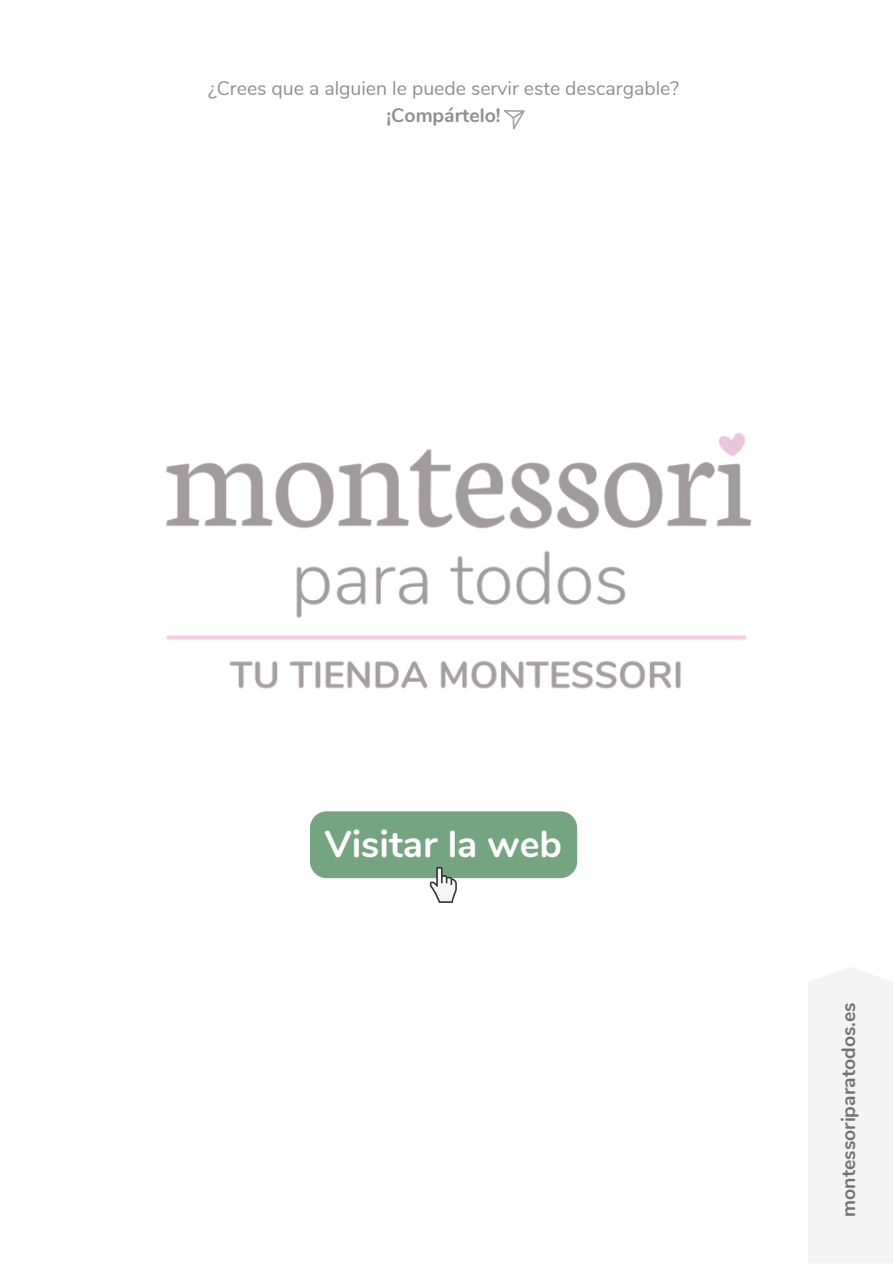
<style>
.page{position:relative;width:893px;height:1264px;background:#fff}
.page>*{position:absolute;margin:0;border:0;box-sizing:border-box;transform-origin:0 0}
.t1{font:700 37.5px "Nunito";color:#fefefe}
.t2{font:19.5px "Nunito";color:#737373}
.t3{font:700 19.5px "Nunito";color:#737373}
</style>
<div class="page">
<img style="left:166px;top:433px;width:586px;height:256px">
<div style="left:808px;top:967px;width:84px;height:296px;background:#f4f4f4"></div>
<svg style="left:310px;top:811px;width:267px;height:91px"></svg>
<svg style="left:503px;top:110px;width:22px;height:19px"></svg>
<p class="t2" style="left:208px;top:76px;width:472px">¿Crees que a alguien le puede servir este descargable?</p>
<p class="t3" style="left:386px;top:103px;width:116px">¡Compártelo!</p>
<h1 class="t1" style="left:325px;top:819px;width:239px">Visitar la web</h1>
<p class="t3" style="left:835px;top:1216px;width:216px;rotate:-90deg">montessoriparatodos.es</p>
</div>
